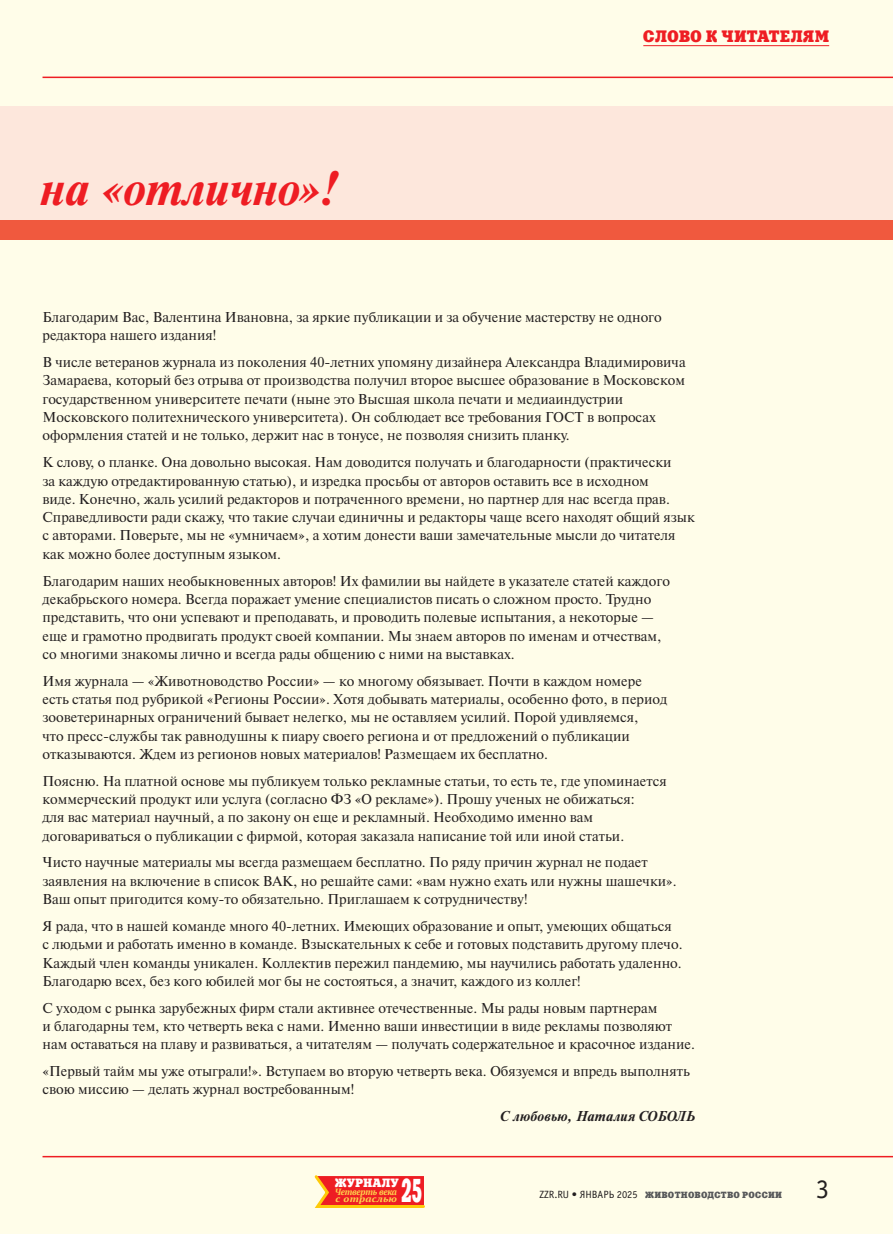
<style>
.page{position:relative;width:893px;height:1234px;background:#fff}
.page>*{position:absolute;margin:0;border:0;box-sizing:border-box;transform-origin:0 0}
.t1{font:italic 700 48px "Newton C";color:#ee1d23}
.t2{font:33px "Xenia C";color:#fff;scale:.5 1}
.t3{font:27px "Officina Sans C";color:#231f20}
.t4{font:16.5px "Xenia C";letter-spacing:.005em;color:#ee1d23}
.t5{font:14.25px/18.3px "Newton C";color:#231f20}
.t6{font:italic 700 14.25px "Newton C";letter-spacing:.02em;color:#231f20}
.t7{font:12px "Xenia C";color:#fff}
.t8{font:9px "Xenia C";letter-spacing:.025em;color:#57585a}
.t9{font:italic 700 9px/7.5px "PT Serif";letter-spacing:-.03em;color:#fed34c}
.s1{font-family:"Officina Sans C";font-size:10.5px;color:#231f20}
</style>
<div class="page">
<div style="left:0;top:0;width:893px;height:1233px;background:#fffde9"></div>
<hr style="left:643px;top:45px;width:186px;height:1px;background:#ee1d23">
<svg style="left:314px;top:1175px;width:111px;height:33px;background:#f14532"></svg>
<div style="left:0;top:106px;width:893px;height:115px;background:#fde7dc"></div>
<div style="left:0;top:221px;width:893px;height:19px;background:#f0593e"></div>
<hr style="left:43px;top:77px;width:850px;height:1px;background:#ee1d23">
<hr style="left:43px;top:1155px;width:850px;height:2px;background:#ee1d23">
<h1 class="t1" style="left:41px;top:162px;width:295px">на «отлично»!</h1>
<p class="t4" style="left:643px;top:26px;width:187px">СЛОВО К ЧИТАТЕЛЯМ</p>
<p class="t5" style="left:43px;top:308px;width:621px">Благодарим Вас, Валентина Ивановна, за яркие публикации и за обучение мастерству не одного редактора нашего издания!</p>
<p class="t5" style="left:43px;top:353px;width:645px">В числе ветеранов журнала из поколения 40‑летних упомяну дизайнера Александра Владимировича Замараева, который без отрыва от производства получил второе высшее образование в Московском государственном университете печати (ныне это Высшая школа печати и медиаиндустрии Московского политехнического университета). Он соблюдает все требования ГОСТ в вопросах оформления статей и не только, держит нас в тонусе, не позволяя снизить планку.</p>
<p class="t5" style="left:43px;top:453px;width:654px">К слову, о планке. Она довольно высокая. Нам доводится получать и благодарности (практически<br>за каждую отредактированную статью), и изредка просьбы от авторов оставить все в исходном<br>виде. Конечно, жаль усилий редакторов и потраченного времени, но партнер для нас всегда прав.<br>Справедливости ради скажу, что такие случаи единичны и редакторы чаще всего находят общий язык с авторами. Поверьте, мы не «умничаем», а хотим донести ваши замечательные мысли до читателя как можно более доступным языком.</p>
<p class="t5" style="left:43px;top:571px;width:629px">Благодарим наших необыкновенных авторов! Их фамилии вы найдете в указателе статей каждого декабрьского номера. Всегда поражает умение специалистов писать о сложном просто. Трудно представить, что они успевают и преподавать, и проводить полевые испытания, а некоторые — еще и грамотно продвигать продукт своей компании. Мы знаем авторов по именам и отчествам, со многими знакомы лично и всегда рады общению с ними на выставках.</p>
<p class="t5" style="left:43px;top:671px;width:626px">Имя журнала — «Животноводство России» — ко многому обязывает. Почти в каждом номере есть статья под рубрикой «Регионы России». Хотя добывать материалы, особенно фото, в период зооветеринарных ограничений бывает нелегко, мы не оставляем усилий. Порой удивляемся,<br>что пресс-службы так равнодушны к пиару своего региона и от предложений о публикации отказываются. Ждем из регионов новых материалов! Размещаем их бесплатно.</p>
<p class="t5" style="left:43px;top:771px;width:626px">Поясню. На платной основе мы публикуем только рекламные статьи, то есть те, где упоминается коммерческий продукт или услуга (согласно ФЗ «О рекламе»). Прошу ученых не обижаться:<br>для вас материал научный, а по закону он еще и рекламный. Необходимо именно вам договариваться о публикации с фирмой, которая заказала написание той или иной статьи.</p>
<p class="t5" style="left:43px;top:853px;width:635px">Чисто научные материалы мы всегда размещаем бесплатно. По ряду причин журнал не подает заявления на включение в список ВАК, но решайте сами: «вам нужно ехать или нужны шашечки».<br>Ваш опыт пригодится кому‑то обязательно. Приглашаем к сотрудничеству!</p>
<p class="t5" style="left:43px;top:916px;width:642px">Я рада, что в нашей команде много 40‑летних. Имеющих образование и опыт, умеющих общаться<br>с людьми и работать именно в команде. Взыскательных к себе и готовых подставить другому плечо.<br>Каждый член команды уникален. Коллектив пережил пандемию, мы научились работать удаленно.<br>Благодарю всех, без кого юбилей мог бы не состояться, а значит, каждого из коллег!</p>
<p class="t5" style="left:43px;top:998px;width:654px">С уходом с рынка зарубежных фирм стали активнее отечественные. Мы рады новым партнерам<br>и благодарны тем, кто четверть века с нами. Именно ваши инвестиции в виде рекламы позволяют нам оставаться на плаву и развиваться, а читателям — получать содержательное и красочное издание.</p>
<p class="t5" style="left:43px;top:1061px;width:649px">«Первый тайм мы уже отыграли!». Вступаем во вторую четверть века. Обязуемся и впредь выполнять свою миссию — делать журнал востребованным!</p>
<p class="t6" style="left:500px;top:1108px;width:196px">С любовью, Наталия СОБОЛЬ</p>
<p class="t7" style="left:335px;top:1175px;width:65px">ЖУРНАЛУ</p>
<p class="t9" style="left:335px;top:1187px;width:64px">Четверть века с отраслью</p>
<h2 class="t2" style="left:402px;top:1169px;width:43px">25</h2>
<p class="t8" style="left:539px;top:1188px;width:244px"><span class="s1">ZZR.RU • ЯНВАРЬ 2025</span> ЖИВОТНОВОДСТВО РОССИИ</p>
<h3 class="t3" style="left:816px;top:1174px;width:15px">3</h3>
</div>
